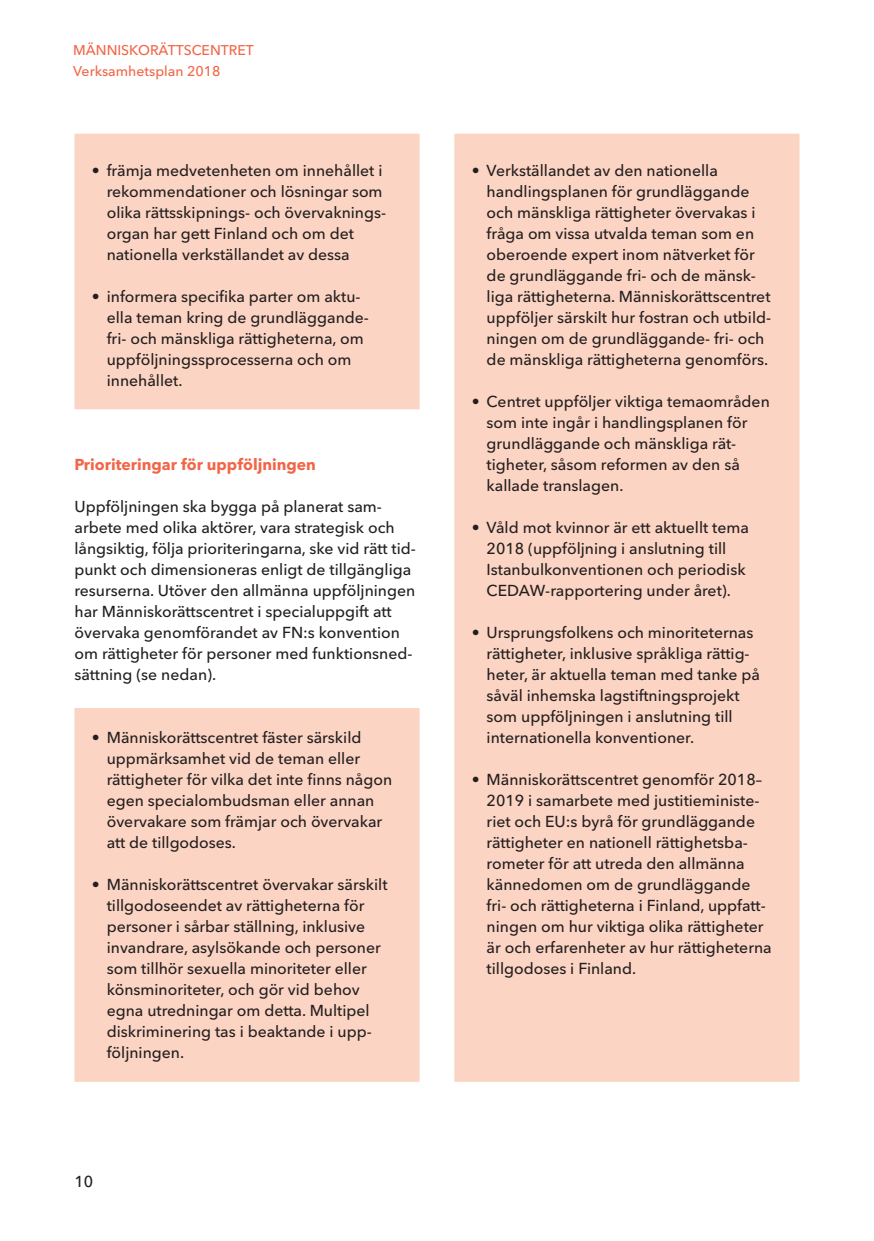
<style>
.page{position:relative;width:874px;height:1241px;background:#fff}
.page>*{position:absolute;margin:0;border:0;box-sizing:border-box;transform-origin:0 0}
.leipis_1__rivi_suomi{font:500 15.75px/21px "Avenir Next LT Pro";color:#231f20}
.väliotsikko{font:700 15.75px "Avenir Next LT Pro";color:#f26648}
.t1{font:500 14px/21px "Avenir Next LT Pro";color:#f26648}
</style>
<div class="page">
<div style="left:74px;top:708px;width:345px;height:373px;background:#fcd4c3"></div>
<div style="left:454px;top:134px;width:345px;height:947px;background:#fcd4c3"></div>
<div style="left:74px;top:134px;width:345px;height:275px;background:#fcd4c3"></div>
<p class="t1" style="left:73px;top:40px;width:182px">MÄNNISKORÄTTSCENTRET<br>Verksamhetsplan 2018</p>
<p class="leipis_1__rivi_suomi" style="left:107px;top:160px;width:281px;text-indent:-15px">• främja medvetenheten om innehållet i rekommendationer och lösningar som olika rättsskipnings- och övervaknings&shy;organ har gett Finland och om det nationella verkställandet av dessa</p>
<p class="leipis_1__rivi_suomi" style="left:107px;top:286px;width:263px;text-indent:-15px">• informera specifika parter om aktu&shy;ella teman kring de grundläggande&shy;fri- och mänskliga rättigheterna, om uppföljningssprocesserna och om innehållet.</p>
<p class="väliotsikko" style="left:74px;top:454px;width:243px">Prioriteringar för uppföljningen</p>
<p class="leipis_1__rivi_suomi" style="left:74px;top:496px;width:342px">Uppföljningen ska bygga på planerat sam&shy;arbete med olika aktörer, vara strategisk och långsiktig, följa prioriteringarna, ske vid rätt tid&shy;punkt och dimensioneras enligt de tillgängliga resurserna. Utöver den allmänna uppföljningen har Människorättscentret i specialuppgift att övervaka genomförandet av FN:s konvention om rättigheter för personer med funktionsned&shy;sättning (se nedan).</p>
<p class="leipis_1__rivi_suomi" style="left:107px;top:727px;width:287px;text-indent:-15px">• Människorättscentret fäster särskild uppmärksamhet vid de teman eller rättigheter för vilka det inte finns någon egen specialombudsman eller annan övervakare som främjar och övervakar att de tillgodoses.</p>
<p class="leipis_1__rivi_suomi" style="left:107px;top:874px;width:282px;text-indent:-15px">• Människorättscentret övervakar särskilt tillgodoseendet av rättigheterna för personer i sårbar ställning, inklusive invandrare, asylsökande och personer som tillhör sexuella minoriteter eller könsminoriteter, och gör vid behov egna utredningar om detta. Multipel diskriminering tas i beaktande i upp&shy;följningen.</p>
<p class="leipis_1__rivi_suomi" style="left:74px;top:1170px;width:20px">10</p>
<p class="leipis_1__rivi_suomi" style="left:486px;top:160px;width:286px;text-indent:-15px">• Verkställandet av den nationella handlingsplanen för grundläggande och mänskliga rättigheter övervakas i fråga om vissa utvalda teman som en oberoende expert inom nätverket för de grundläggande fri- och de mänsk&shy;liga rättigheterna. Människorättscentret uppföljer särskilt hur fostran och utbild&shy;ningen om de grundläggande- fri- och de mänskliga rättigheterna genomförs.</p>
<p class="leipis_1__rivi_suomi" style="left:486px;top:391px;width:284px;text-indent:-15px">• Centret uppföljer viktiga temaområden som inte ingår i handlingsplanen för grundläggande och mänskliga rät&shy;tigheter, såsom reformen av den så kallade translagen.</p>
<p class="leipis_1__rivi_suomi" style="left:486px;top:517px;width:264px;text-indent:-15px">• Våld mot kvinnor är ett aktuellt tema 2018 (uppföljning i anslutning till Istanbulkonventionen och periodisk CEDAW-rapportering under året).</p>
<p class="leipis_1__rivi_suomi" style="left:486px;top:622px;width:275px;text-indent:-15px">• Ursprungsfolkens och minoriteternas rättigheter, inklusive språkliga rättig&shy;heter, är aktuella teman med tanke på såväl inhemska lagstiftningsprojekt som uppföljningen i anslutning till internationella konventioner.</p>
<p class="leipis_1__rivi_suomi" style="left:486px;top:769px;width:286px;text-indent:-15px">• Människorättscentret genomför 2018– 2019 i samarbete med justitieministe&shy;riet och EU:s byrå för grundläggande rättigheter en nationell rättighetsba&shy;rometer för att utreda den allmänna kännedomen om de grundläggande fri- och rättigheterna i Finland, uppfatt&shy;ningen om hur viktiga olika rättigheter är och erfarenheter av hur rättigheterna tillgodoses i Finland.</p>
</div>
